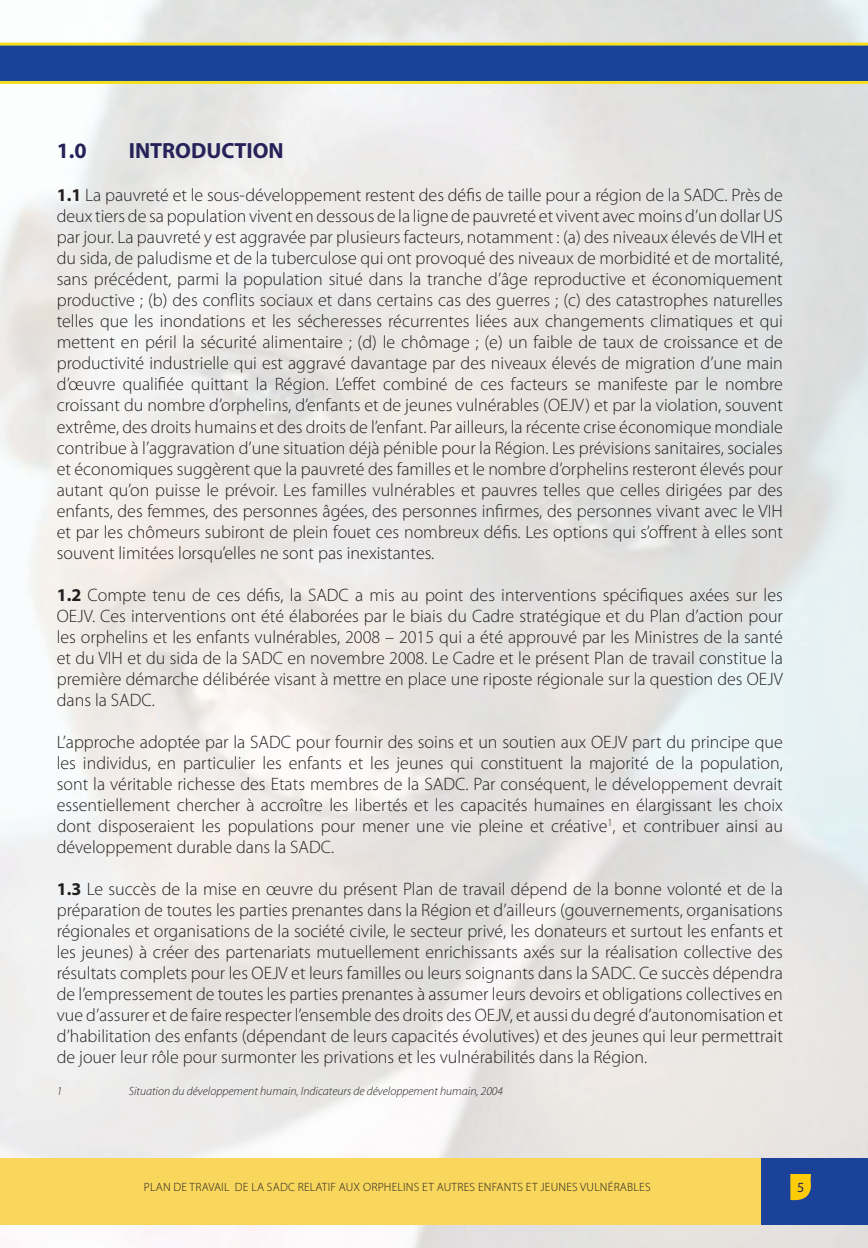
<style>
.page{position:relative;width:868px;height:1248px;background:#fff}
.page>*{position:absolute;margin:0;border:0;box-sizing:border-box;transform-origin:0 0}
.t1{font:700 22px "Myriad";color:#262259}
.t2{font:300 18px/21px "Myriad Pro";color:#231f20;text-align:justify}
.t3{font:14px "Myriad Pro";color:#262259}
.t4{font:300 12px "Myriad Pro";letter-spacing:.02em;color:#231f20}
.t5{font:italic 300 12px "Myriad Pro";color:#231f20}
.s1{font-family:"Myriad";font-weight:700}
</style>
<div class="page">
<img style="left:0;top:0;width:867px;height:1247px">
<div style="left:0;top:44px;width:867px;height:38px;background:#1b4299"></div>
<hr style="left:0;top:43px;width:867px;height:3px;background:#f9e01f">
<hr style="left:0;top:81px;width:867px;height:3px;background:#f9e01f">
<div style="left:0;top:1157px;width:867px;height:66px;background:#f8d75c"></div>
<div style="left:761px;top:1157px;width:106px;height:66px;background:#1b4299"></div>
<svg style="left:790px;top:1174px;width:20px;height:27px"></svg>
<p class="t1" style="left:57px;top:143px;width:32px">1.0</p>
<p class="t1" style="left:129px;top:143px;width:156px">INTRODUCTION</p>
<p class="t2" style="left:57px;top:186px;width:727px"><span class="s1">1.1</span> La pauvreté et le sous-développement restent des défis de taille pour a région de la SADC. Près de deux tiers de sa population vivent en dessous de la ligne de pauvreté et vivent avec moins d’un dollar US par jour. La pauvreté y est aggravée par plusieurs facteurs, notamment : (a) des niveaux élevés de VIH et du sida, de paludisme et de la tuberculose qui ont provoqué des niveaux de morbidité et de mortalité, sans précédent, parmi la population situé dans la tranche d’âge reproductive et économiquement productive ; (b) des conflits sociaux et dans certains cas des guerres ; (c) des catastrophes naturelles telles que les inondations et les sécheresses récurrentes liées aux changements climatiques et qui mettent en péril la sécurité alimentaire ; (d) le chômage ; (e) un faible de taux de croissance et de productivité industrielle qui est aggravé davantage par des niveaux élevés de migration d’une main d’œuvre qualifiée quittant la Région. L’effet combiné de ces facteurs se manifeste par le nombre croissant du nombre d’orphelins, d’enfants et de jeunes vulnérables (OEJV) et par la violation, souvent extrême, des droits humains et des droits de l’enfant. Par ailleurs, la récente crise économique mondiale contribue à l’aggravation d’une situation déjà pénible pour la Région. Les prévisions sanitaires, sociales et économiques suggèrent que la pauvreté des familles et le nombre d’orphelins resteront élevés pour autant qu’on puisse le prévoir. Les familles vulnérables et pauvres telles que celles dirigées par des enfants, des femmes, des personnes âgées, des personnes infirmes, des personnes vivant avec le VIH et par les chômeurs subiront de plein fouet ces nombreux défis. Les options qui s’offrent à elles sont souvent limitées lorsqu’elles ne sont pas inexistantes.</p>
<p class="t2" style="left:57px;top:585px;width:727px"><span class="s1">1.2</span> Compte tenu de ces défis, la SADC a mis au point des interventions spécifiques axées sur les OEJV. Ces interventions ont été élaborées par le biais du Cadre stratégique et du Plan d’action pour les orphelins et les enfants vulnérables, 2008 – 2015 qui a été approuvé par les Ministres de la santé et du VIH et du sida de la SADC en novembre 2008. Le Cadre et le présent Plan de travail constitue la première démarche délibérée visant à mettre en place une riposte régionale sur la question des OEJV dans la SADC.</p>
<p class="t2" style="left:57px;top:732px;width:727px">L’approche adoptée par la SADC pour fournir des soins et un soutien aux OEJV part du principe que les individus, en particulier les enfants et les jeunes qui constituent la majorité de la population, sont la véritable richesse des Etats membres de la SADC. Par conséquent, le développement devrait essentiellement chercher à accroître les libertés et les capacités humaines en élargissant les choix dont disposeraient les populations pour mener une vie pleine et créative<sup>1</sup>, et contribuer ainsi au développement durable dans la SADC.</p>
<p class="t2" style="left:57px;top:879px;width:727px"><span class="s1">1.3</span> Le succès de la mise en œuvre du présent Plan de travail dépend de la bonne volonté et de la préparation de toutes les parties prenantes dans la Région et d’ailleurs (gouvernements, organisations régionales et organisations de la société civile, le secteur privé, les donateurs et surtout les enfants et les jeunes) à créer des partenariats mutuellement enrichissants axés sur la réalisation collective des résultats complets pour les OEJV et leurs familles ou leurs soignants dans la SADC. Ce succès dépendra de l’empressement de toutes les parties prenantes à assumer leurs devoirs et obligations collectives en vue d’assurer et de faire respecter l’ensemble des droits des OEJV, et aussi du degré d’autonomisation et d’habilitation des enfants (dépendant de leurs capacités évolutives) et des jeunes qui leur permettrait de jouer leur rôle pour surmonter les privations et les vulnérabilités dans la Région.</p>
<p class="t5" style="left:57px;top:1086px;width:7px">1</p>
<p class="t5" style="left:129px;top:1086px;width:376px">Situation du développement humain, Indicateurs de développement humain, 2004</p>
<p class="t4" style="left:144px;top:1181px;width:508px">PLAN DE TRAVAIL DE LA SADC RELATIF AUX ORPHELINS ET AUTRES ENFANTS ET JEUNES VULNÉRABLES</p>
<p class="t3" style="left:797px;top:1181px;width:9px">5</p>
</div>
